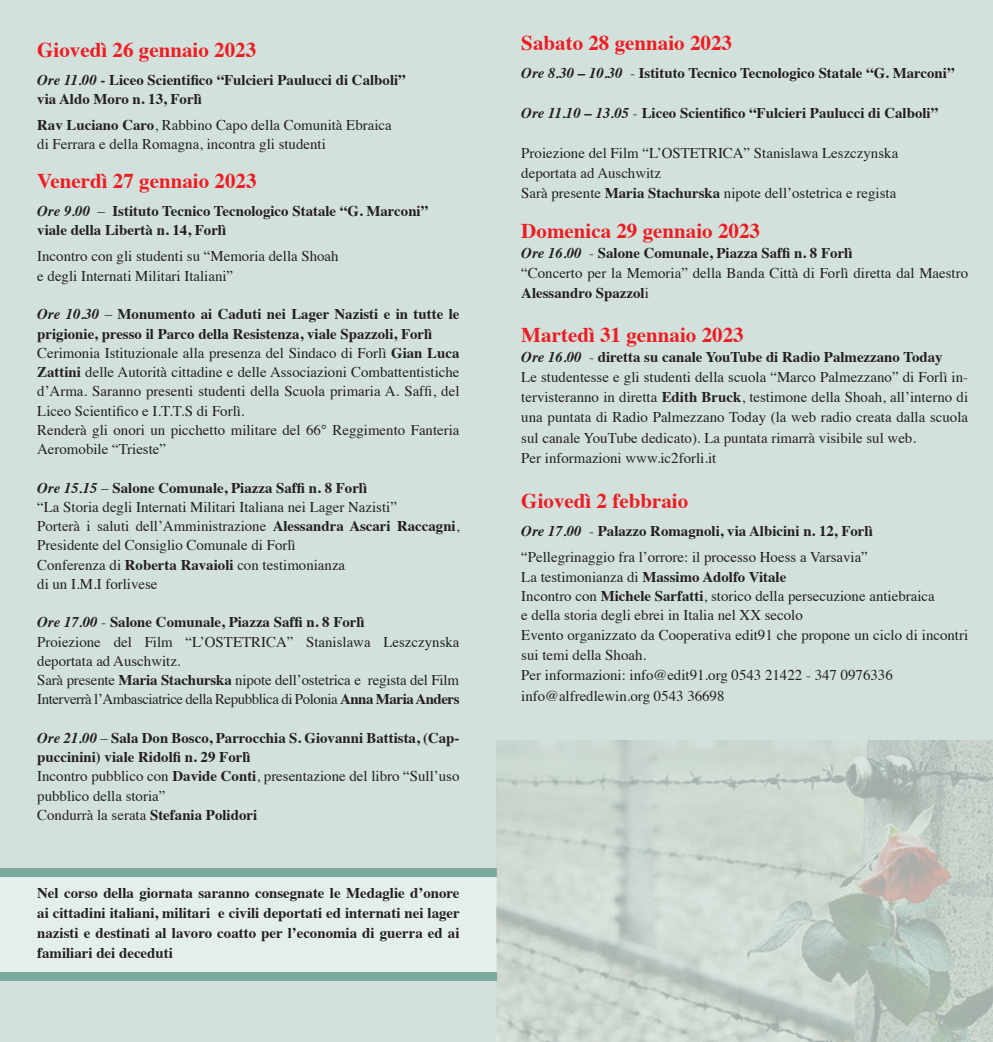
<style>
.page{position:relative;width:993px;height:1042px;background:#fff}
.page>*{position:absolute;margin:0;border:0;box-sizing:border-box;transform-origin:0 0}
.t1{font:700 21px "Times";color:#ee1d23}
.t2{font:14.88px/19.2px "Times";color:#231f20}
.t3{font:700 14.88px/19.2px "Times";color:#231f20}
.s1{font-style:italic}
.s2{font-weight:700}
.s3{font-weight:400}
.s4{font-weight:700;font-style:italic}
</style>
<div class="page">
<div style="left:0;top:0;width:992px;height:1042px;background:#d2e1db"></div>
<div style="left:0;top:868px;width:496px;height:113px;background:#7aaa9e"></div>
<div style="left:0;top:877px;width:496px;height:95px;background:#e4eeeb"></div>
<img style="left:496px;top:741px;width:496px;height:301px">
<h1 class="t1" style="left:37px;top:29px;width:220px">Giovedì 26 gennaio 2023</h1>
<p class="t3" style="left:37px;top:68px;width:370px"><span class="s1">Ore 11.00</span> - Liceo Scientifico “Fulcieri Paulucci di Calboli” via Aldo Moro n. 13, Forlì</p>
<p class="t2" style="left:37px;top:114px;width:356px"><span class="s2">Rav Luciano Caro</span>, Rabbino Capo della Comunità Ebraica di Ferrara e della Romagna, incontra gli studenti</p>
<h1 class="t1" style="left:37px;top:161px;width:221px">Venerdì 27 gennaio 2023</h1>
<p class="t3" style="left:37px;top:200px;width:392px"><span class="s1">Ore 9.00</span> <span class="s3">–</span> Istituto Tecnico Tecnologico Statale “G. Marconi” viale della Libertà n. 14, Forlì</p>
<p class="t2" style="left:37px;top:246px;width:303px">Incontro con gli studenti su “Memoria della Shoah e degli Internati Militari Italiani”</p>
<p class="t2" style="left:37px;top:303px;width:423px"><span class="s4">Ore 10.30</span> – <span class="s2">Monumento ai Caduti nei Lager Nazisti e in tutte le prigionie, presso il Parco della Resistenza, viale Spazzoli, Forlì </span>Cerimonia Istituzionale alla presenza del Sindaco di Forlì <span class="s2">Gian Luca Zattini</span> delle Autorità cittadine e delle Associazioni Combattentistiche d’Arma. Saranno presenti studenti della Scuola primaria A. Saffi, del Liceo Scientifico e I.T.T.S di Forlì.<br>Renderà gli onori un picchetto militare del 66° Reggimento Fanteria Aeromobile “Trieste”</p>
<p class="t2" style="left:37px;top:477px;width:423px"><span class="s4">Ore 15.15</span> – <span class="s2">Salone Comunale, Piazza Saffi n. 8 Forlì<br></span>“La Storia degli Internati Militari Italiana nei Lager Nazisti”<br>Porterà i saluti dell’Amministrazione <span class="s2">Alessandra Ascari Raccagni</span>, Presidente del Consiglio Comunale di Forlì<br>Conferenza di <span class="s2">Roberta Ravaioli</span> con testimonianza<br>di un I.M.I forlivese</p>
<p class="t2" style="left:37px;top:611px;width:423px"><span class="s4">Ore 17.00</span> - <span class="s2">Salone Comunale, Piazza Saffi n. 8 Forlì<br></span>Proiezione del Film “L’OSTETRICA” Stanislawa Leszczynska deportata ad Auschwitz.<br>Sarà presente <span class="s2">Maria Stachurska</span> nipote dell’ostetrica e regista del Film Interverrà l’Ambasciatrice della Repubblica di Polonia <span class="s2">Anna Maria Anders</span></p>
<p class="t3" style="left:37px;top:726px;width:423px"><span class="s1">Ore 21.00</span> <span class="s3">–</span> Sala Don Bosco, Parrocchia S. Giovanni Battista, (Cap&shy;puccinini) viale Ridolfi n. 29 Forlì<br><span class="s3">Incontro pubblico con</span> Davide Conti<span class="s3">, presentazione del libro “Sull’uso pubblico della storia”<br>Condurrà la serata</span> Stefania Polidori</p>
<p class="t3" style="left:37px;top:881px;width:424px;line-height:20.1px;text-align:justify">Nel corso della giornata saranno consegnate le Medaglie d’onore ai cittadini italiani, militari e civili deportati ed internati nei lager nazisti e destinati al lavoro coatto per l’economia di guerra ed ai familiari dei deceduti</p>
<h1 class="t1" style="left:521px;top:23px;width:212px">Sabato 28 gennaio 2023</h1>
<p class="t3" style="left:521px;top:62px;width:434px"><span class="s1">Ore 8.30 – 10.30</span> <span class="s3">-</span> Istituto Tecnico Tecnologico Statale “G. Marconi”</p>
<p class="t3" style="left:521px;top:102px;width:418px"><span class="s1">Ore 11.10 – 13.05</span> <span class="s3">-</span> Liceo Scientifico “Fulcieri Paulucci di Calboli”</p>
<p class="t2" style="left:521px;top:142px;width:378px;line-height:20.1px">Proiezione del Film “L’OSTETRICA” Stanislawa Leszczynska deportata ad Auschwitz<br>Sarà presente <span class="s2">Maria Stachurska</span> nipote dell’ostetrica e regista</p>
<h1 class="t1" style="left:521px;top:211px;width:240px">Domenica 29 gennaio 2023</h1>
<p class="t2" style="left:521px;top:242px;width:448px;line-height:20.1px"><span class="s4">Ore 16.00</span> - <span class="s2">Salone Comunale, Piazza Saffi n. 8 Forlì<br></span>“Concerto per la Memoria” della Banda Città di Forlì diretta dal Maestro<br><span class="s2">Alessandro Spazzol</span>i</p>
<h1 class="t1" style="left:521px;top:315px;width:224px">Martedì 31 gennaio 2023</h1>
<p class="t2" style="left:521px;top:346px;width:448px;line-height:20.1px"><span class="s4">Ore 16.00</span> - <span class="s2">diretta su canale YouTube di Radio Palmezzano Today<br></span>Le studentesse e gli studenti della scuola “Marco Palmezzano” di Forlì in&shy;tervisteranno in diretta <span class="s2">Edith Bruck</span>, testimone della Shoah, all’interno di una puntata di Radio Palmezzano Today (la web radio creata dalla scuola sul canale YouTube dedicato). La puntata rimarrà visibile sul web.<br>Per informazioni www.ic2forli.it</p>
<h1 class="t1" style="left:521px;top:481px;width:168px">Giovedì 2 febbraio</h1>
<p class="t2" style="left:521px;top:517px;width:353px;line-height:26.2px"><span class="s4">Ore 17.00</span> - <span class="s2">Palazzo Romagnoli, via Albicini n. 12, Forlì </span>“Pellegrinaggio fra l’orrore: il processo Hoess a Varsavia”</p>
<p class="t2" style="left:521px;top:565px;width:448px;line-height:19.8px">La testimonianza di <span class="s2">Massimo Adolfo Vitale<br></span>Incontro con <span class="s2">Michele Sarfatti</span>, storico della persecuzione antiebraica<br>e della storia degli ebrei in Italia nel XX secolo<br>Evento organizzato da Cooperativa edit91 che propone un ciclo di incontri sui temi della Shoah.<br>Per informazioni: info@edit91.org 0543 21422 - 347 0976336 info@alfredlewin.org 0543 36698</p>
</div>
